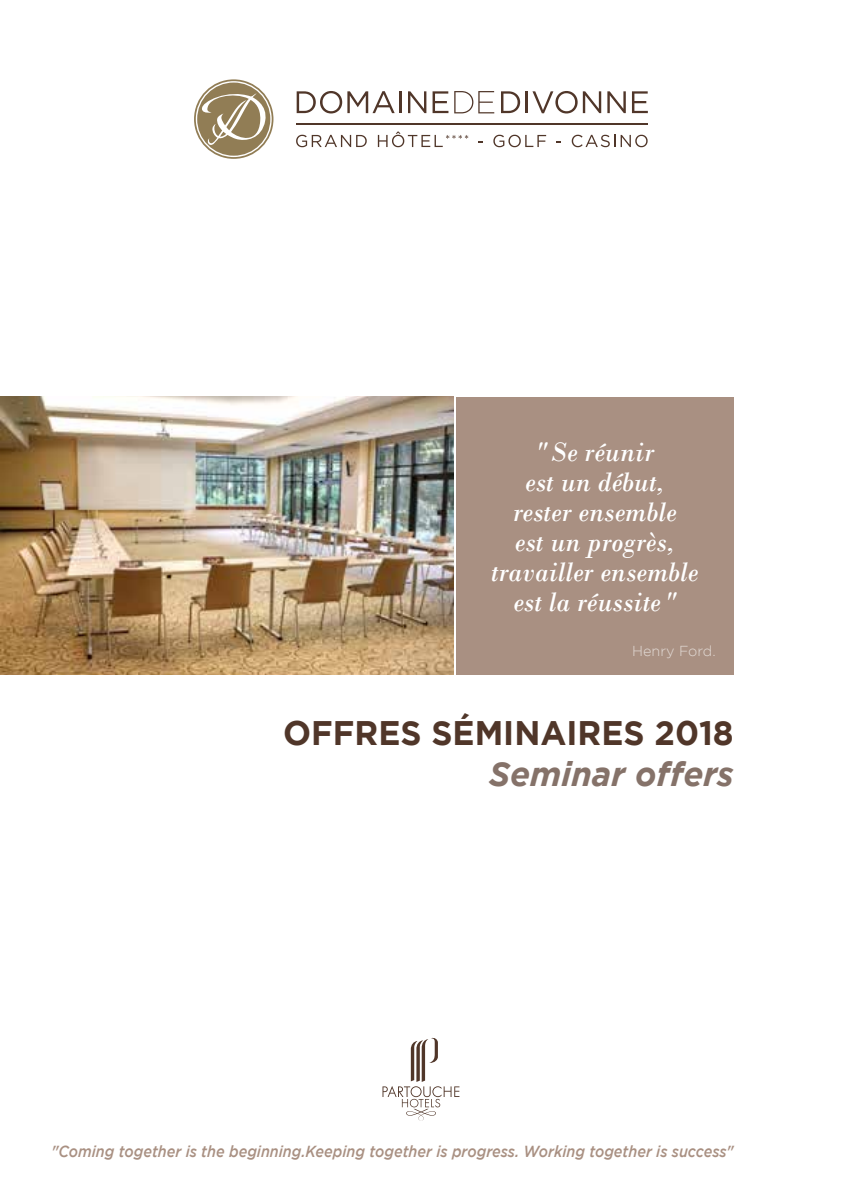
<style>
.page{position:relative;width:842px;height:1191px;background:#fff}
.page>*{position:absolute;margin:0;border:0;box-sizing:border-box;transform-origin:0 0}
.t1{font:700 34px "Gotham";color:#503629}
.t2{font:italic 700 34px "Gotham";color:#857269}
.t3{font:italic 28px/30px "Bodoni";color:#fff;text-align:center}
.t4{font:italic 500 16px "Gotham";color:#a99082;scale:.9 1}
.t5{font:300 14.4px "Gotham";color:#e3dbd6}
</style>
<div class="page">
<svg style="left:382px;top:1037px;width:77px;height:83px"></svg>
<svg style="left:297px;top:91px;width:98px;height:22px"></svg>
<hr style="left:399px;top:91px;width:3px;height:22px;background:#503629">
<svg style="left:408px;top:91px;width:18px;height:22px"></svg>
<svg style="left:433px;top:91px;width:15px;height:22px"></svg>
<svg style="left:454px;top:91px;width:40px;height:22px"></svg>
<svg style="left:501px;top:91px;width:19px;height:22px"></svg>
<hr style="left:525px;top:91px;width:3px;height:22px;background:#503629">
<svg style="left:532px;top:91px;width:69px;height:22px"></svg>
<svg style="left:607px;top:91px;width:19px;height:22px"></svg>
<svg style="left:632px;top:91px;width:16px;height:22px"></svg>
<hr style="left:297px;top:123px;width:351px;height:2px;background:#503629">
<svg style="left:296px;top:135px;width:71px;height:12px"></svg>
<svg style="left:378px;top:132px;width:90px;height:15px"></svg>
<svg style="left:493px;top:135px;width:53px;height:12px"></svg>
<svg style="left:572px;top:135px;width:43px;height:12px"></svg>
<svg style="left:621px;top:135px;width:27px;height:12px"></svg>
<svg style="left:196px;top:81px;width:76px;height:76px"></svg>
<img style="left:0;top:397px;width:453px;height:278px">
<div style="left:456px;top:397px;width:278px;height:278px;background:#a99082"></div>
<h2 class="t3" style="left:491px;top:437px;width:209px">"Se réunir<br>est un début,<br>rester ensemble<br>est un progrès, travailler ensemble est la réussite "</h2>
<p class="t5" style="left:632px;top:643px;width:85px">Henry Ford.</p>
<h1 class="t1" style="left:283px;top:713px;width:452px">OFFRES SÉMINAIRES 2018</h1>
<h1 class="t2" style="left:489px;top:754px;width:246px">Seminar offers</h1>
<p class="t4" style="left:51px;top:1142px;width:760px">"Coming together is the beginning.Keeping together is progress. Working together is success"</p>
</div>
